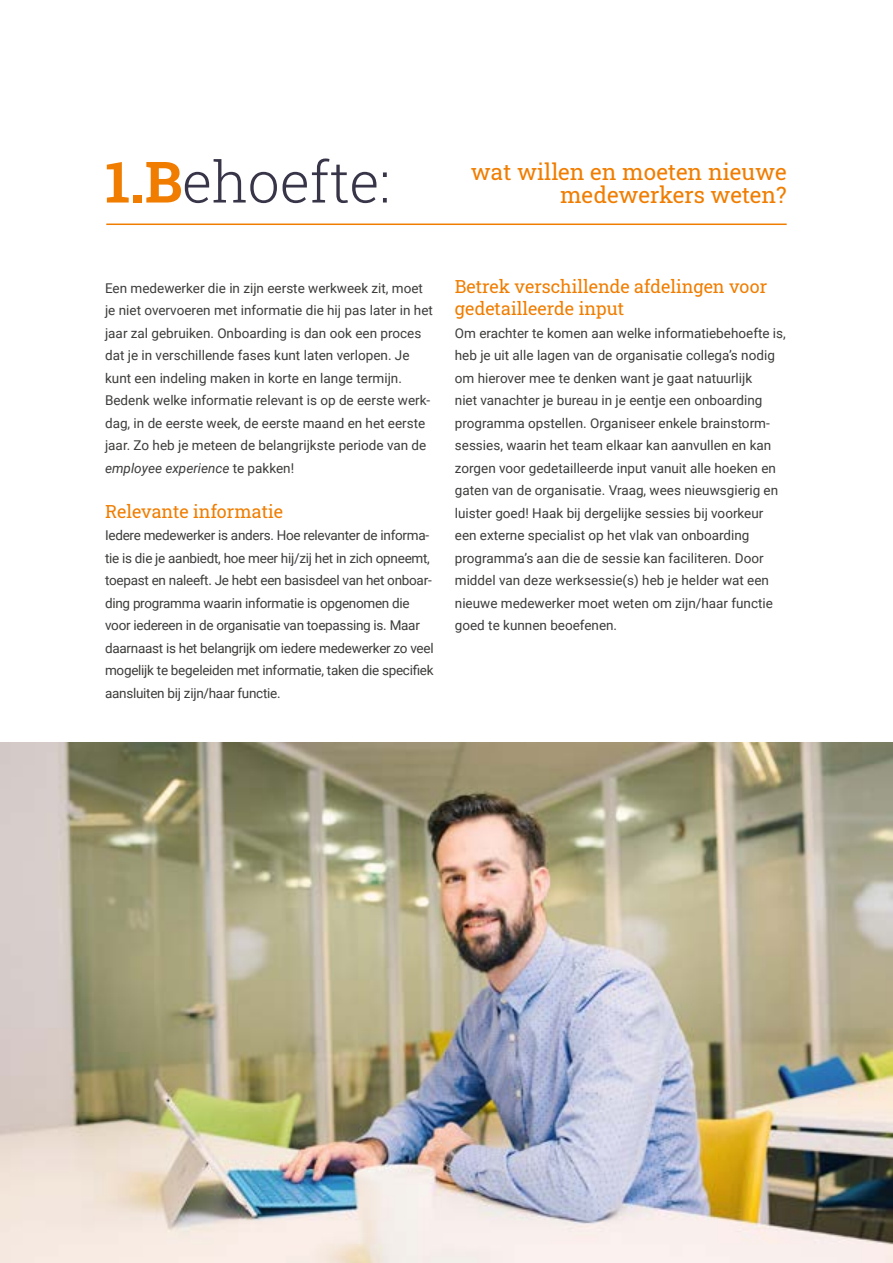
<style>
.page{position:relative;width:893px;height:1263px;background:#fff}
.page>*{position:absolute;margin:0;border:0;box-sizing:border-box;transform-origin:0 0}
.t1{font:300 57px "Roboto Slab";color:#383549}
.t2{font:22.5px/22.5px "Roboto Slab";color:#f07d00;text-align:right}
.t3{font:18px/22.5px "Roboto Slab";color:#f07d00}
.t4{font:13.5px/22.5px "Roboto";color:#3c3c3b}
.t5{font:13.5px/22.5px "Roboto";letter-spacing:-.02em;color:#3c3c3b}
.s1{font-weight:700;color:#f07d00}
.s2{font-style:italic}
</style>
<div class="page">
<hr style="left:106px;top:223px;width:681px;height:2px;background:#f07d00">
<img style="left:0;top:743px;width:893px;height:520px">
<h1 class="t1" style="left:105px;top:159px;width:287px"><span class="s1">1.B</span>ehoefte:</h1>
<h2 class="t2" style="left:471px;top:162px;width:317px">wat willen en moeten nieuwe medewerkers weten?</h2>
<p class="t4" style="left:105px;top:277px;width:329px">Een medewerker die in zijn eerste werkweek zit, moet je niet overvoeren met informatie die hij pas later in het jaar zal gebruiken. Onboarding is dan ook een proces dat je in verschillende fases kunt laten verlopen. Je kunt een indeling maken in korte en lange termijn.<br>Bedenk welke informatie relevant is op de eerste werk&shy;dag, in de eerste week, de eerste maand en het eerste jaar. Zo heb je meteen de belangrijkste periode van de <span class="s2">employee experience</span> te pakken!</p>
<h3 class="t3" style="left:105px;top:501px;width:180px">Relevante informatie</h3>
<p class="t5" style="left:105px;top:525px;width:330px">Iedere medewerker is anders. Hoe relevanter de informa&shy;tie is die je aanbiedt, hoe meer hij/zij het in zich opneemt, toepast en naleeft. Je hebt een basisdeel van het onboar&shy;ding programma waarin informatie is opgenomen die voor iedereen in de organisatie van toepassing is. Maar daarnaast is het belangrijk om iedere medewerker zo veel mogelijk te begeleiden met informatie, taken die specifiek aansluiten bij zijn/haar functie.</p>
<h3 class="t3" style="left:455px;top:276px;width:314px">Betrek verschillende afdelingen voor gedetailleerde input</h3>
<p class="t4" style="left:455px;top:322px;width:332px">Om erachter te komen aan welke informatiebehoefte is, heb je uit alle lagen van de organisatie collega’s nodig om hierover mee te denken want je gaat natuurlijk<br>niet vanachter je bureau in je eentje een onboarding programma opstellen. Organiseer enkele brainstorm&shy;sessies, waarin het team elkaar kan aanvullen en kan zorgen voor gedetailleerde input vanuit alle hoeken en gaten van de organisatie. Vraag, wees nieuwsgierig en luister goed! Haak bij dergelijke sessies bij voorkeur een externe specialist op het vlak van onboarding programma’s aan die de sessie kan faciliteren. Door middel van deze werksessie(s) heb je helder wat een nieuwe medewerker moet weten om zijn/haar functie goed te kunnen beoefenen.</p>
</div>
